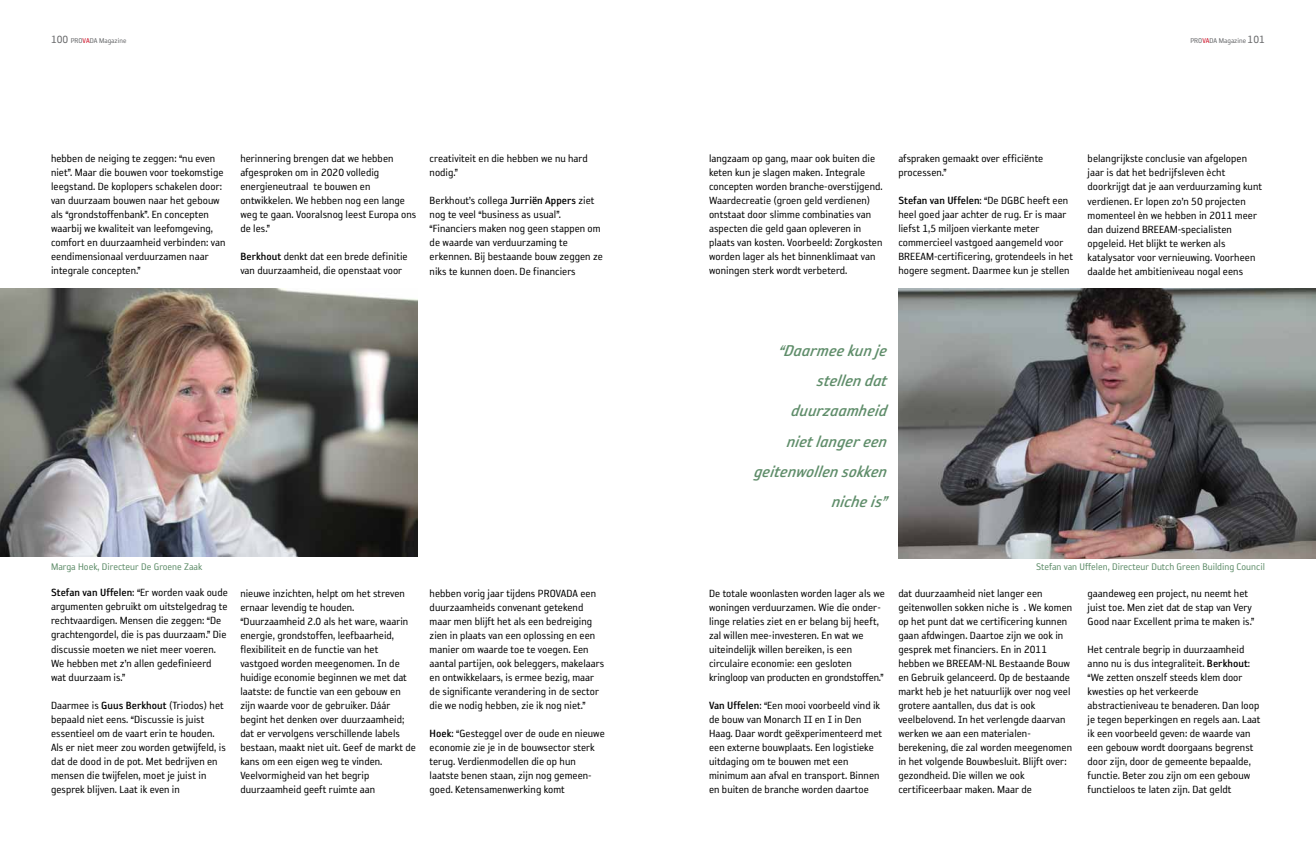
<style>
.page{position:relative;width:1316px;height:851px;background:#fff}
.page>*{position:absolute;margin:0;border:0;box-sizing:border-box;transform-origin:0 0}
.t1{font:italic 18px/30px "Reykjavik One B Gauge";letter-spacing:-.005em;color:#5f8d6a;text-align:right}
.t2{font:12px/14px "Reykjavik One A Gauge";color:#000}
.t3{font:12px "Reykjavik One B Gauge";color:#000}
.t4{font:11px "Reykjavik One A Gauge";color:#5f8d6a}
.t5{font:8px "Reykjavik One A Gauge";color:#646567}
.s1{font-size:12px}
.s2{color:#cd071e}
.s3{font-family:"Reykjavik One B Gauge"}
.s4{font-family:"Reykjavik One A Gauge"}
</style>
<div class="page">
<img style="left:0;top:288px;width:417px;height:268px">
<img style="left:898px;top:288px;width:417px;height:270px">
<p class="t5" style="left:51px;top:37px;width:77px"><span class="s1">100</span> PRO<span class="s2">VA</span>DA Magazine</p>
<p class="t5" style="left:1190px;top:37px;width:76px">PRO<span class="s2">VA</span>DA Magazine <span class="s1">101</span></p>
<p class="t2" style="left:51px;top:152px;width:176px">hebben de neiging te zeggen: “nu even niet”. Maar die bouwen voor toekomstige leegstand. De koplopers schakelen door: van duurzaam bouwen naar het gebouw als “grondstoffenbank”. En concepten waarbij we kwaliteit van leefomgeving, comfort en duurzaamheid verbinden: van eendimensionaal verduurzamen naar integrale concepten.”</p>
<p class="t2" style="left:240px;top:152px;width:177px">herinnering brengen dat we hebben afgesproken om in 2020 volledig energieneutraal te bouwen en ontwikkelen. We hebben nog een lange weg te gaan. Vooralsnog leest Europa ons de les.”</p>
<p class="t2" style="left:240px;top:250px;width:169px"><span class="s3">Berkhout</span> denkt dat een brede definitie van duurzaamheid, die openstaat voor</p>
<p class="t2" style="left:429px;top:152px;width:159px">creativiteit en die hebben we nu hard nodig.”</p>
<p class="t2" style="left:429px;top:194px;width:175px">Berkhout’s collega <span class="s3">Jurriën Appers</span> ziet nog te veel “business as usual”. “Financiers maken nog geen stappen om de waarde van verduurzaming te erkennen. Bij bestaande bouw zeggen ze niks te kunnen doen. De financiers</p>
<p class="t2" style="left:709px;top:152px;width:175px">langzaam op gang, maar ook buiten die keten kun je slagen maken. Integrale concepten worden branche-overstijgend.<br>Waardecreatie (groen geld verdienen) ontstaat door slimme combinaties van aspecten die geld gaan opleveren in plaats van kosten. Voorbeeld: Zorgkosten worden lager als het binnenklimaat van woningen sterk wordt verbeterd.</p>
<p class="t2" style="left:898px;top:152px;width:146px">afspraken gemaakt over efficiënte processen.”</p>
<p class="t3" style="left:898px;top:195px;width:171px">Stefan van Uffelen<span class="s4">: “De DGBC heeft een</span></p>
<p class="t2" style="left:898px;top:208px;width:176px">heel goed jaar achter de rug. Er is maar liefst 1,5 miljoen vierkante meter commercieel vastgoed aangemeld voor BREEAM-certificering, grotendeels in het hogere segment. Daarmee kun je stellen</p>
<p class="t2" style="left:1087px;top:152px;width:176px">belangrijkste conclusie van afgelopen jaar is dat het bedrijfsleven ècht doorkrijgt dat je aan verduurzaming kunt verdienen. Er lopen zo’n 50 projecten momenteel èn we hebben in 2011 meer dan duizend BREEAM-specialisten opgeleid. Het blijkt te werken als katalysator voor vernieuwing. Voorheen daalde het ambitieniveau nogal eens</p>
<h1 class="t1" style="left:753px;top:336px;width:138px">“Daarmee kun je stellen dat duurzaamheid nietlanger een geitenwollen sokken niche is”</h1>
<p class="t4" style="left:51px;top:561px;width:153px">Marga Hoek, Directeur De Groene Zaak</p>
<p class="t4" style="left:1035px;top:561px;width:230px">Stefan van Uffelen, Directeur Dutch Green Building Council</p>
<p class="t2" style="left:51px;top:586px;width:178px"><span class="s3">Stefan van Uffelen</span>: “Er worden vaak oude argumenten gebruikt om uitstelgedrag te rechtvaardigen. Mensen die zeggen: “De grachtengordel, die is pas duurzaam.” Die discussie moeten we niet meer voeren.<br>We hebben met z’n allen gedefinieerd wat duurzaam is.”</p>
<p class="t2" style="left:51px;top:698px;width:176px">Daarmee is <span class="s3">Guus Berkhout</span> (Triodos) het bepaald niet eens. “Discussie is juist essentieel om de vaart erin te houden.<br>Als er niet meer zou worden getwijfeld, is dat de dood in de pot. Met bedrijven en mensen die twijfelen, moet je juist in gesprek blijven. Laat ik even in</p>
<p class="t2" style="left:240px;top:586px;width:177px">nieuwe inzichten, helpt om het streven ernaar levendig te houden. “Duurzaamheid 2.0 als het ware, waarin energie, grondstoffen, leefbaarheid, flexibiliteit en de functie van het vastgoed worden meegenomen. In de huidige economie beginnen we met dat laatste: de functie van een gebouw en zijn waarde voor de gebruiker. Dáár begint het denken over duurzaamheid; dat er vervolgens verschillende labels bestaan, maakt niet uit. Geef de markt de kans om een eigen weg te vinden.<br>Veelvormigheid van het begrip duurzaamheid geeft ruimte aan</p>
<p class="t2" style="left:429px;top:586px;width:176px">hebben vorig jaar tijdens PROVADA een duurzaamheids convenant getekend maar men blijft het als een bedreiging zien in plaats van een oplossing en een manier om waarde toe te voegen. Een aantal partijen, ook beleggers, makelaars en ontwikkelaars, is ermee bezig, maar de significante verandering in de sector die we nodig hebben, zie ik nog niet.”</p>
<p class="t2" style="left:429px;top:726px;width:177px"><span class="s3">Hoek</span>: “Gesteggel over de oude en nieuwe economie zie je in de bouwsector sterk terug. Verdienmodellen die op hun laatste benen staan, zijn nog gemeen&shy;goed. Ketensamenwerking komt</p>
<p class="t2" style="left:709px;top:586px;width:177px">De totale woonlasten worden lager als we woningen verduurzamen. Wie die onder&shy;linge relaties ziet en er belang bij heeft, zal willen mee-investeren. En wat we uiteindelijk willen bereiken, is een circulaire economie: een gesloten kringloop van producten en grondstoffen.”</p>
<p class="t2" style="left:709px;top:698px;width:175px"><span class="s3">Van Uffelen</span>: “Een mooi voorbeeld vind ik de bouw van Monarch II en I in Den Haag. Daar wordt geëxperimenteerd met een externe bouwplaats. Een logistieke uitdaging om te bouwen met een minimum aan afval en transport. Binnen en buiten de branche worden daartoe</p>
<p class="t2" style="left:898px;top:586px;width:175px">dat duurzaamheid niet langer een geitenwollen sokken niche is . We komen op het punt dat we certificering kunnen gaan afdwingen. Daartoe zijn we ook in gesprek met financiers. En in 2011 hebben we BREEAM-NL Bestaande Bouw en Gebruik gelanceerd. Op de bestaande markt heb je het natuurlijk over nog veel grotere aantallen, dus dat is ook veelbelovend. In het verlengde daarvan werken we aan een materialen&shy;berekening, die zal worden meegenomen in het volgende Bouwbesluit. Blijft over: gezondheid. Die willen we ook certificeerbaar maken. Maar de</p>
<p class="t2" style="left:1087px;top:586px;width:168px">gaandeweg een project, nu neemt het juist toe. Men ziet dat de stap van Very<br>Good naar Excellent prima te maken is.”</p>
<p class="t2" style="left:1087px;top:642px;width:174px">Het centrale begrip in duurzaamheid anno nu is dus integraliteit. <span class="s3">Berkhout</span>: “We zetten onszelf steeds klem door kwesties op het verkeerde abstractieniveau te benaderen. Dan loop je tegen beperkingen en regels aan. Laat ik een voorbeeld geven: de waarde van een gebouw wordt doorgaans begrenst door zijn, door de gemeente bepaalde, functie. Beter zou zijn om een gebouw functieloos te laten zijn. Dat geldt</p>
</div>
